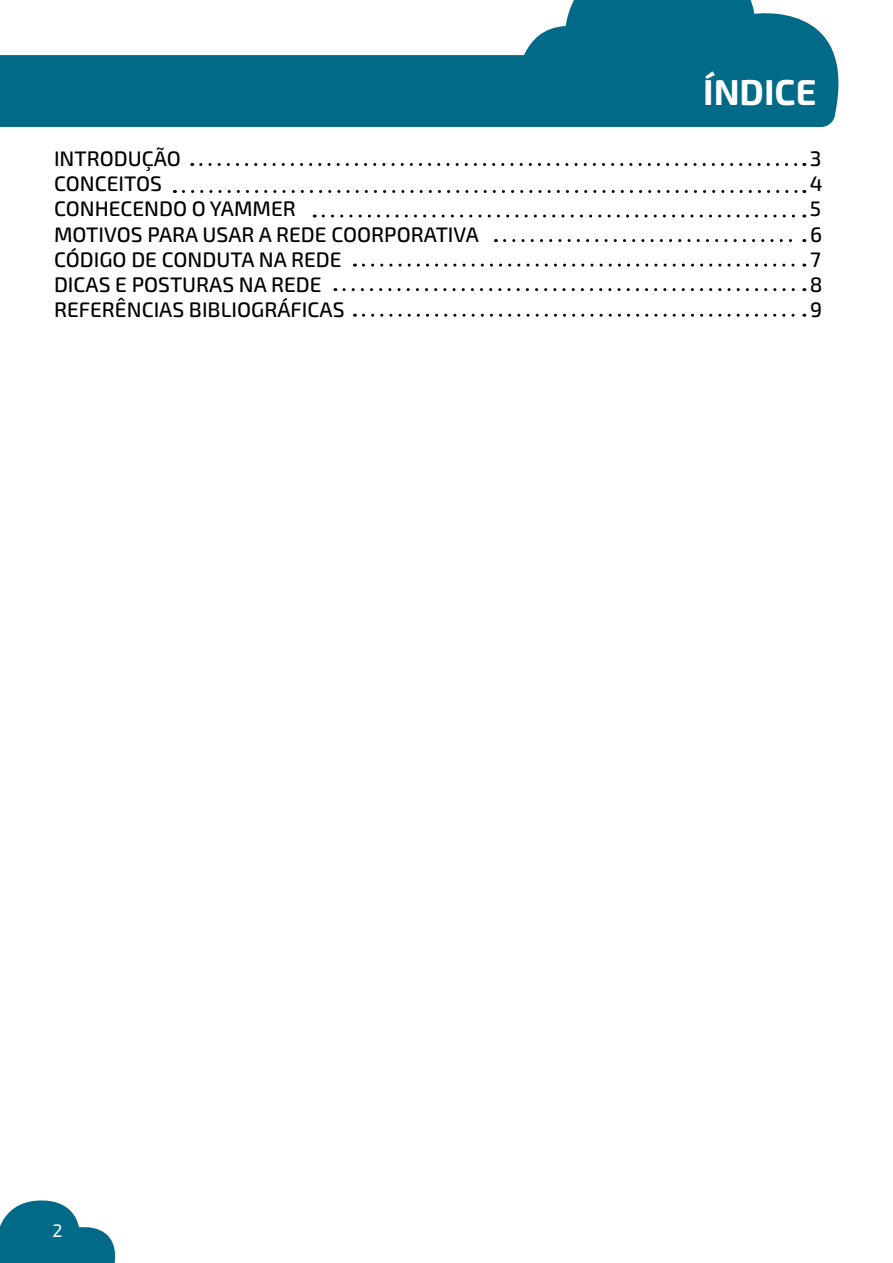
<style>
.page{position:relative;width:893px;height:1263px;background:#fff}
.page>*{position:absolute;margin:0;border:0;box-sizing:border-box;transform-origin:0 0}
.t1{font:700 36px "Exo 2.0";color:#fff}
.t2{font:500 21px "Exo 2.0";color:#000}
.t3{font:18px "Exo 2.0";color:#fff}
</style>
<div class="page">
<svg style="left:0;top:1200px;width:115px;height:63px"></svg>
<svg style="left:0;top:0;width:839px;height:127px;fill:#016a89"></svg>
<svg style="left:201px;top:163px;width:604px;height:3px"></svg>
<svg style="left:183px;top:190px;width:622px;height:3px"></svg>
<svg style="left:323px;top:215px;width:482px;height:3px"></svg>
<svg style="left:504px;top:239px;width:301px;height:3px"></svg>
<svg style="left:363px;top:264px;width:442px;height:3px"></svg>
<svg style="left:344px;top:288px;width:461px;height:3px"></svg>
<svg style="left:363px;top:314px;width:442px;height:3px"></svg>
<h1 class="t1" style="left:703px;top:71px;width:115px">ÍNDICE</h1>
<p class="t2" style="left:54px;top:146px;width:128px">INTRODUÇÃO</p>
<p class="t2" style="left:810px;top:146px;width:13px">3</p>
<p class="t2" style="left:54px;top:171px;width:110px">CONCEITOS</p>
<p class="t2" style="left:810px;top:171px;width:14px">4</p>
<p class="t2" style="left:54px;top:197px;width:243px">CONHECENDO O YAMMER</p>
<p class="t2" style="left:810px;top:197px;width:13px">5</p>
<p class="t2" style="left:54px;top:222px;width:426px">MOTIVOS PARA USAR A REDE COORPORATIVA</p>
<p class="t2" style="left:810px;top:222px;width:14px">6</p>
<p class="t2" style="left:54px;top:247px;width:289px">CÓDIGO DE CONDUTA NA REDE</p>
<p class="t2" style="left:810px;top:247px;width:12px">7</p>
<p class="t2" style="left:54px;top:272px;width:269px">DICAS E POSTURAS NA REDE</p>
<p class="t2" style="left:810px;top:272px;width:14px">8</p>
<p class="t2" style="left:54px;top:297px;width:292px">REFERÊNCIAS BIBLIOGRÁFICAS</p>
<p class="t2" style="left:810px;top:297px;width:14px">9</p>
<p class="t3" style="left:52px;top:1220px;width:12px">2</p>
</div>
